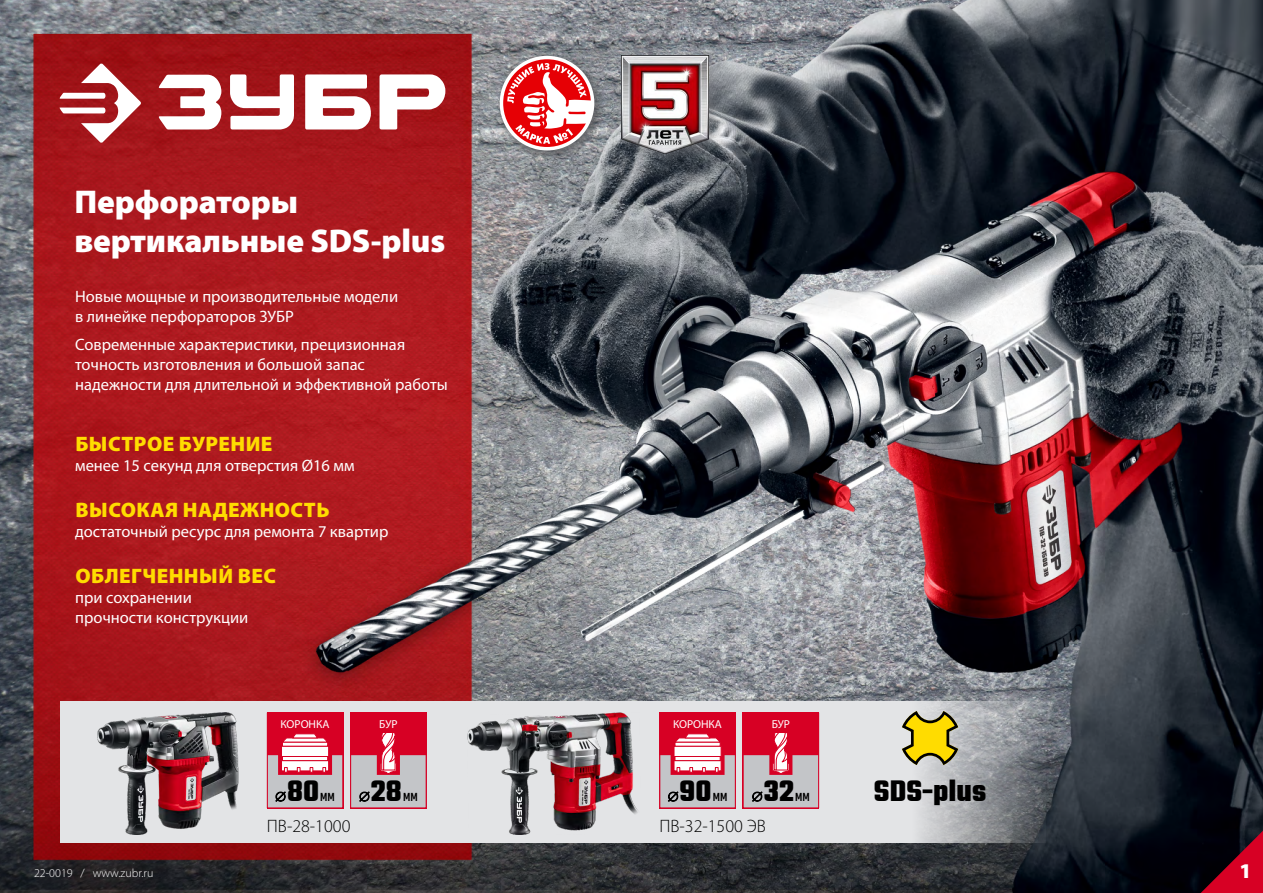
<style>
.page{position:relative;width:1263px;height:893px;background:#fff}
.page>*{position:absolute;margin:0;border:0;box-sizing:border-box;transform-origin:0 0}
.t1{font:900 33px/39.6px "Myriad Pro";letter-spacing:-.005em;color:#fff}
.t2{font:700 32.1px "Teko";color:#000}
.t3{font:900 21px "Myriad Pro";letter-spacing:.02em;color:#ffdc00}
.t4{font:900 21px "Myriad Pro";color:#fff}
.t5{font:300 18px "Myriad Pro";color:#000}
.t6{font:16.5px/19.8px "Myriad Pro";color:#fff}
.t7{font:500 13.5px "Rus Teko";color:#000}
.t8{font:300 12px "Myriad Pro";color:#fff}
.t9{font:11.55px "Myriad Pro";color:#fff}
</style>
<div class="page">
<img style="left:0;top:0;width:1263px;height:893px">
<svg style="left:60px;top:702px;width:986px;height:141px;background:#d1d1d3"></svg>
<svg style="left:59px;top:63px;width:82px;height:80px"></svg>
<svg style="left:157px;top:74px;width:288px;height:55px"></svg>
<div style="left:494px;top:50px;width:112px;height:113px;background:#000;opacity:.52"></div>
<div style="left:498px;top:54px;width:104px;height:104px;background:#818084;opacity:.5"></div>
<div style="left:500px;top:56px;width:94px;height:94px;background:#fff;border-radius:50%"></div>
<svg style="left:503px;top:59px;width:88px;height:88px"></svg>
<svg style="left:507px;top:63px;width:86px;height:81px"></svg>
<div style="left:616px;top:49px;width:105px;height:117px;background:#818084;opacity:.52"></div>
<img style="left:622px;top:56px;width:87px;height:98px">
<svg style="left:1201px;top:831px;width:62px;height:62px;background:#6d0117"></svg>
<img style="left:468px;top:712px;width:173px;height:123px">
<img style="left:97px;top:712px;width:144px;height:123px">
<svg style="left:902px;top:711px;width:56px;height:54px;background:#c0af45"></svg>
<div style="left:267px;top:712px;width:76px;height:96px;background:#d70024"></div>
<div style="left:281px;top:746px;width:48px;height:11px;background:#fff;border:1px solid #d70024"></div>
<svg style="left:283px;top:743px;width:45px;height:3px"></svg>
<svg style="left:283px;top:733px;width:44px;height:10px"></svg>
<div style="left:350px;top:712px;width:77px;height:96px;background:#d70024"></div>
<div style="left:350px;top:712px;width:77px;height:96px;border:1px solid #d70024"></div>
<svg style="left:351px;top:734px;width:75px;height:74px"></svg>
<div style="left:659px;top:712px;width:77px;height:96px;background:#d70024"></div>
<div style="left:659px;top:712px;width:77px;height:96px;border:1px solid #d70024"></div>
<div style="left:674px;top:746px;width:47px;height:11px;background:#fff;border:1px solid #d70024"></div>
<svg style="left:675px;top:743px;width:45px;height:3px"></svg>
<svg style="left:675px;top:733px;width:45px;height:10px"></svg>
<svg style="left:660px;top:755px;width:75px;height:53px;background:#cbaeb5"></svg>
<div style="left:743px;top:712px;width:76px;height:96px;background:#d70024"></div>
<svg style="left:267px;top:755px;width:76px;height:53px;background:#cbabb3"></svg>
<svg style="left:743px;top:734px;width:76px;height:74px"></svg>
<h1 class="t1" style="left:74px;top:180px;width:372px">Перфораторы вертикальные SDS-plus</h1>
<p class="t6" style="left:75px;top:286px;width:324px">Новые мощные и производительные модели в линейке перфораторов ЗУБР</p>
<p class="t6" style="left:75px;top:334px;width:374px">Современные характеристики, прецизионная точность изготовления и большой запас надежности для длительной и эффективной работы</p>
<p class="t3" style="left:75px;top:430px;width:199px">БЫСТРОЕ БУРЕНИЕ</p>
<p class="t6" style="left:75px;top:455px;width:281px">менее 15 секунд для отверстия Ø16 мм</p>
<p class="t3" style="left:75px;top:496px;width:256px">ВЫСОКАЯ НАДЕЖНОСТЬ</p>
<p class="t6" style="left:75px;top:521px;width:315px">достаточный ресурс для ремонта 7 квартир</p>
<p class="t3" style="left:75px;top:562px;width:202px">ОБЛЕГЧЕННЫЙ ВЕС</p>
<p class="t6" style="left:75px;top:587px;width:175px">при сохранении прочности конструкции</p>
<p class="t9" style="left:281px;top:717px;width:50px">КОРОНКА</p>
<p class="t9" style="left:379px;top:717px;width:20px">БУР</p>
<p class="t9" style="left:673px;top:717px;width:50px">КОРОНКА</p>
<p class="t9" style="left:772px;top:717px;width:20px">БУР</p>
<h2 class="t2" style="left:287px;top:770px;width:34px">80</h2>
<p class="t7" style="left:320px;top:790px;width:16px">ММ</p>
<h2 class="t2" style="left:371px;top:770px;width:33px">28</h2>
<p class="t7" style="left:403px;top:790px;width:16px">ММ</p>
<h2 class="t2" style="left:680px;top:770px;width:33px">90</h2>
<p class="t7" style="left:713px;top:790px;width:16px">ММ</p>
<h2 class="t2" style="left:764px;top:770px;width:32px">32</h2>
<p class="t7" style="left:795px;top:790px;width:16px">ММ</p>
<p class="t8" style="left:34px;top:865px;width:121px">22-0019 / www.zubr.ru</p>
<p class="t5" style="left:267px;top:815px;width:85px">ПВ-28-1000</p>
<p class="t5" style="left:659px;top:815px;width:108px">ПВ-32-1500 ЭВ</p>
<h2 class="t2" style="left:874px;top:770px;width:114px">SDS-plus</h2>
<p class="t4" style="left:1239px;top:856px;width:14px">1</p>
</div>
